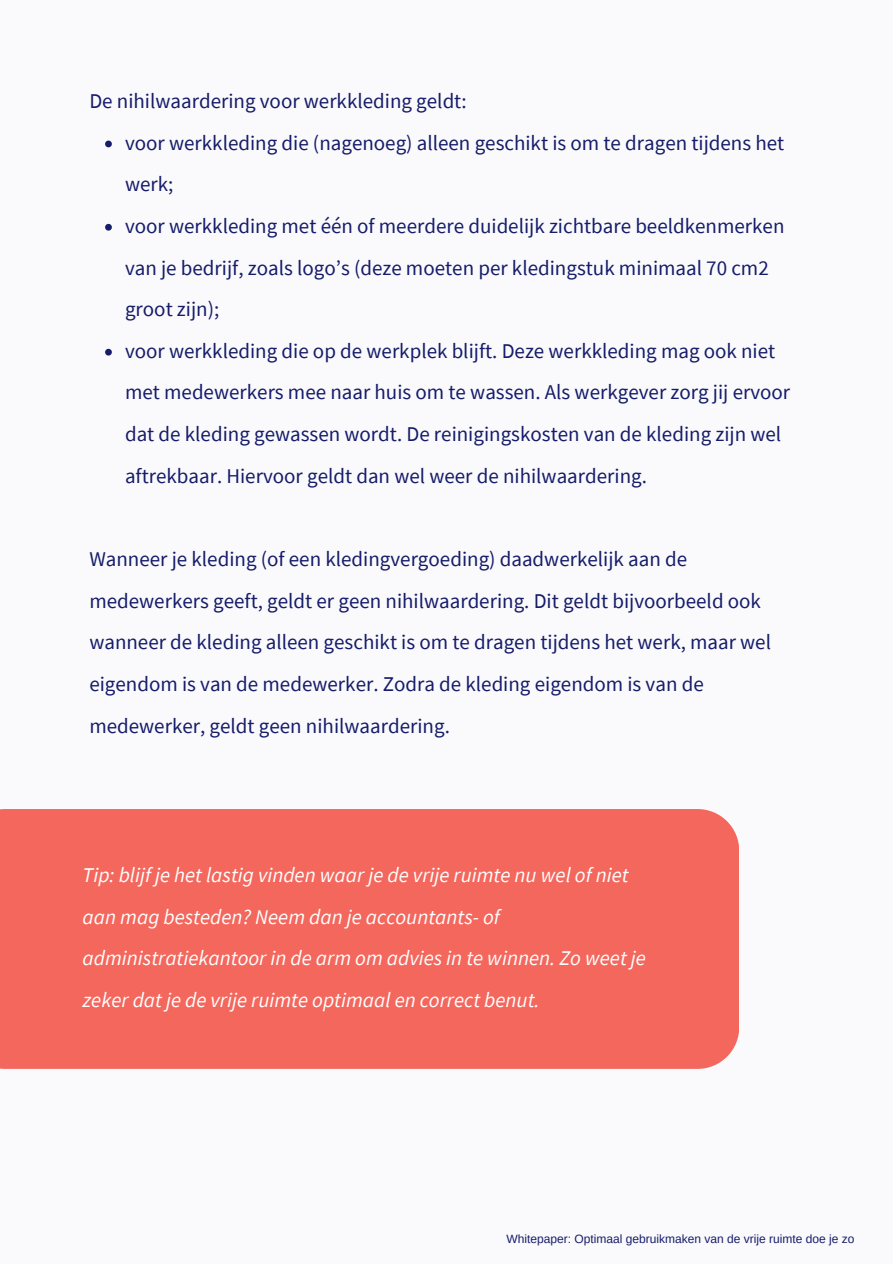
<style>
.page{position:relative;width:893px;height:1264px;background:#fff}
.page>*{position:absolute;margin:0;border:0;box-sizing:border-box;transform-origin:0 0}
.t1{font:21px/41.7px "Source Sans Pro";color:#161c6a}
.t2{font:italic 21px/41.7px "Source Sans Pro";color:#fff}
.t3{font:12px "Arimo";color:#161c6a}
</style>
<div class="page">
<div style="left:0;top:0;width:892px;height:1263px;background:#fafafc"></div>
<svg style="left:105px;top:141px;width:7px;height:6px"></svg>
<svg style="left:105px;top:224px;width:7px;height:7px"></svg>
<svg style="left:105px;top:349px;width:7px;height:6px"></svg>
<div style="left:0;top:809px;width:739px;height:259px;background:#f4675d"></div>
<p class="t1" style="left:89px;top:80px;width:379px">De nihilwaardering voor werkkleding geldt:</p>
<p class="t1" style="left:125px;top:121px;width:660px">voor werkkleding die (nagenoeg) alleen geschikt is om te dragen tijdens het werk;</p>
<p class="t1" style="left:125px;top:204px;width:661px">voor werkkleding met één of meerdere duidelijk zichtbare beeldkenmerken van je bedrijf, zoals logo’s (deze moeten per kledingstuk minimaal 70 cm2 groot zijn);</p>
<p class="t1" style="left:125px;top:329px;width:666px">voor werkkleding die op de werkplek blijft. Deze werkkleding mag ook niet met medewerkers mee naar huis om te wassen. Als werkgever zorg jij ervoor dat de kleding gewassen wordt. De reinigingskosten van de kleding zijn wel aftrekbaar. Hiervoor geldt dan wel weer de nihilwaardering.</p>
<p class="t1" style="left:89px;top:537px;width:683px">Wanneer je kleding (of een kledingvergoeding) daadwerkelijk aan de medewerkers geeft, geldt er geen nihilwaardering. Dit geldt bijvoorbeeld ook wanneer de kleding alleen geschikt is om te dragen tijdens het werk, maar wel eigendom is van de medewerker. Zodra de kleding eigendom is van de medewerker, geldt geen nihilwaardering.</p>
<p class="t2" style="left:83px;top:853px;width:565px">Tip: blijf je het lastig vinden waar je de vrije ruimte nu wel of niet aan mag besteden? Neem dan je accountants- of administratiekantoor in de arm om advies in te winnen. Zo weet je zeker dat je de vrije ruimte optimaal en correct benut.</p>
<p class="t3" style="left:506px;top:1231px;width:349px">Whitepaper: Optimaal gebruikmaken van de vrije ruimte doe je zo</p>
</div>
